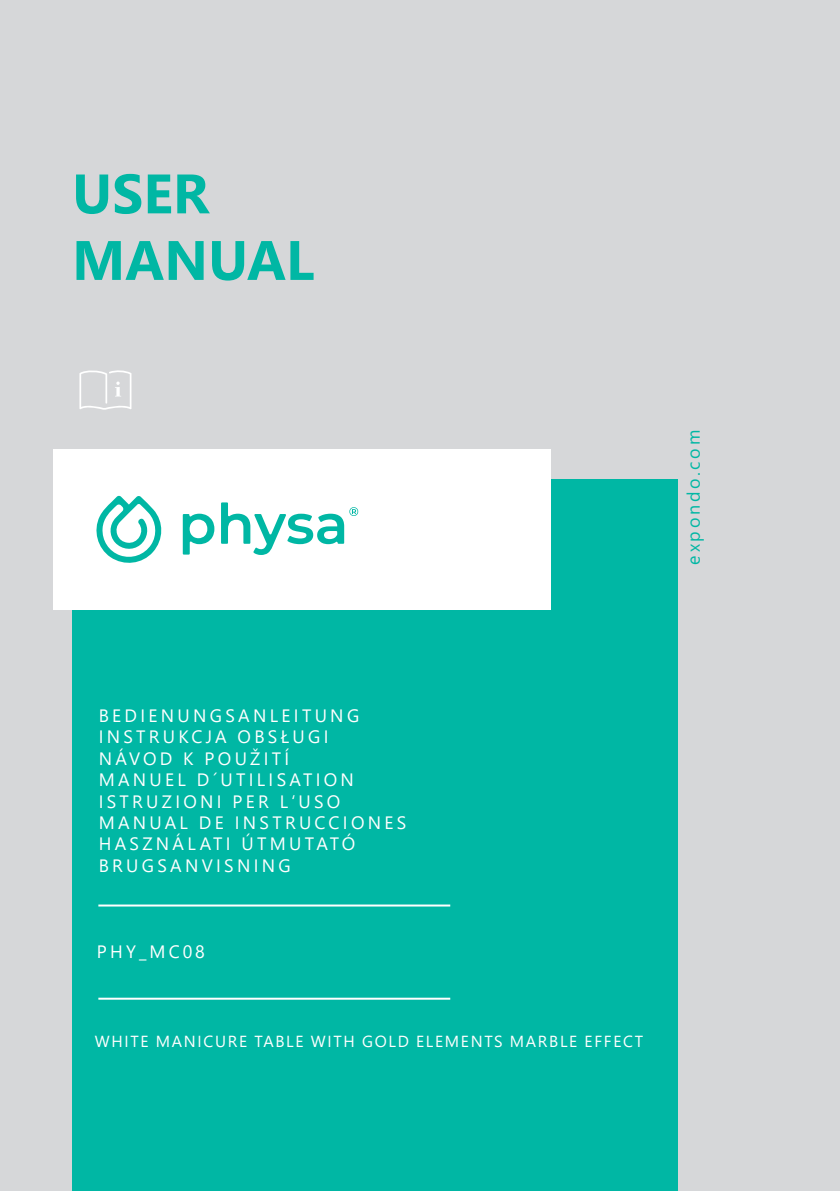
<style>
.page{position:relative;width:840px;height:1191px;background:#fff}
.page>*{position:absolute;margin:0;border:0;box-sizing:border-box;transform-origin:0 0}
.t1{font:700 55.4px "Segoe UI";color:#00b7a4}
.t2{font:17.8px "Segoe UI";letter-spacing:.185em;color:#fff}
.t3{font:17.8px "Segoe UI";letter-spacing:.15em;color:#00b7a4}
.t4{font:16px "Segoe UI";letter-spacing:.105em;color:#fff}
</style>
<div class="page">
<div style="left:0;top:0;width:839px;height:1191px;background:#d6d7d9"></div>
<div style="left:72px;top:479px;width:605px;height:712px;background:#00b7a4"></div>
<div style="left:53px;top:449px;width:497px;height:160px;background:#fff"></div>
<hr style="left:98px;top:904px;width:352px;height:2px;background:#fff">
<hr style="left:98px;top:997px;width:352px;height:2px;background:#fff">
<svg style="left:79px;top:370px;width:52px;height:40px"></svg>
<svg style="left:96px;top:495px;width:66px;height:68px"></svg>
<svg style="left:183px;top:502px;width:175px;height:53px"></svg>
<p class="t1" style="left:72px;top:141px;width:138px">USER</p>
<p class="t1" style="left:72px;top:208px;width:244px">MANUAL</p>
<p class="t3" style="left:676px;top:564px;width:136px;rotate:-90deg">expondo.com</p>
<p class="t2" style="left:99px;top:698px;width:262px">BEDIENUNGSANLEITUNG</p>
<p class="t2" style="left:99px;top:720px;width:231px">INSTRUKCJA OBSŁUGI</p>
<p class="t2" style="left:99px;top:741px;width:192px">NÁVOD K POUŽITÍ</p>
<p class="t2" style="left:99px;top:763px;width:257px">MANUEL D´UTILISATION</p>
<p class="t2" style="left:99px;top:784px;width:243px">ISTRUZIONI PER L‘USO</p>
<p class="t2" style="left:99px;top:806px;width:309px">MANUAL DE INSTRUCCIONES</p>
<p class="t2" style="left:99px;top:827px;width:258px">HASZNÁLATI ÚTMUTATÓ</p>
<p class="t2" style="left:99px;top:848px;width:193px">BRUGSANVISNING</p>
<p class="t2" style="left:97px;top:934px;width:109px">PHY_MC08</p>
<p class="t4" style="left:95px;top:1026px;width:549px">WHITE MANICURE TABLE WITH GOLD ELEMENTS MARBLE EFFECT</p>
</div>
